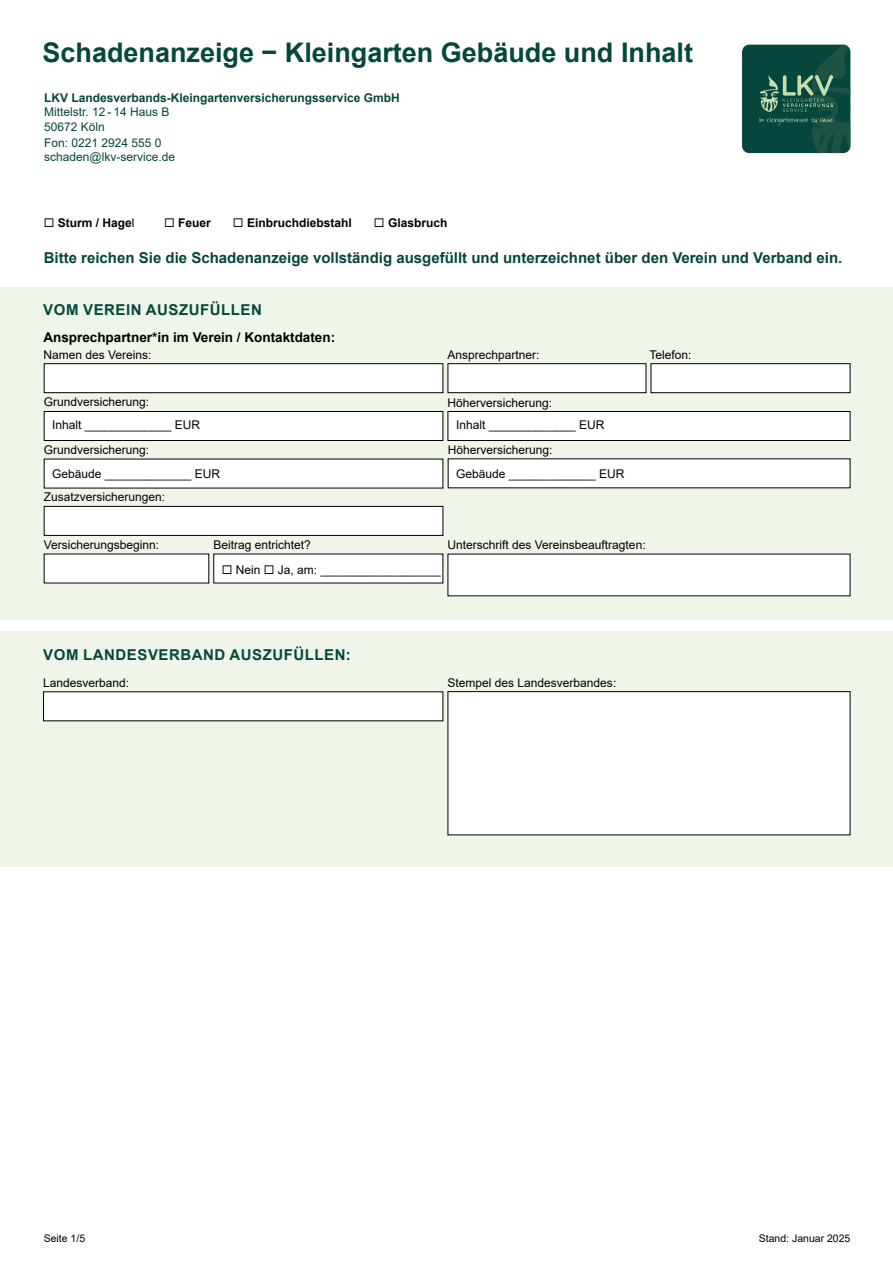
<style>
.page{position:relative;width:893px;height:1263px;background:#fff}
.page>*{position:absolute;margin:0;border:0;box-sizing:border-box;transform-origin:0 0}
.t1{font:700 27px "Arial";color:#05473c}
.t2{font:700 15px "Arial";color:#05473c}
.t3{font:700 15px "Arial";letter-spacing:.035em;color:#05473c}
.t4{font:700 13.5px "Arial";color:#000}
.t5{font:12px "Arial";color:#000}
.t6{font:12px/14.4px "Arial";color:#05473c}
.t7{font:700 12px "Arial";color:#05473c}
.t8{font:700 12px "Arial";color:#000}
.t9{font:10.5px "Arial";color:#000}
.s1{font-weight:400}
</style>
<div class="page">
<div style="left:742px;top:45px;width:108px;height:108px;background:#05473c;border-radius:7px"></div>
<svg style="left:759px;top:45px;width:91px;height:108px"></svg>
<div style="left:0;top:287px;width:893px;height:333px;background:#eff6e9"></div>
<div style="left:0;top:631px;width:893px;height:236px;background:#eff6e9"></div>
<div style="left:448px;top:364px;width:198px;height:29px;background:#fff"></div>
<div style="left:448px;top:363px;width:198px;height:30px;border:1px solid #000"></div>
<div style="left:44px;top:364px;width:399px;height:29px;background:#fff"></div>
<div style="left:44px;top:363px;width:399px;height:30px;border:1px solid #000"></div>
<div style="left:651px;top:364px;width:199px;height:29px;background:#fff"></div>
<div style="left:651px;top:363px;width:199px;height:30px;border:1px solid #000"></div>
<div style="left:448px;top:411px;width:402px;height:29px;background:#fff"></div>
<div style="left:448px;top:411px;width:402px;height:30px;border:1px solid #000"></div>
<div style="left:44px;top:411px;width:399px;height:29px;background:#fff"></div>
<div style="left:44px;top:411px;width:399px;height:30px;border:1px solid #000"></div>
<div style="left:44px;top:459px;width:399px;height:29px;background:#fff"></div>
<div style="left:214px;top:554px;width:229px;height:29px;background:#fff"></div>
<div style="left:448px;top:459px;width:402px;height:29px;background:#fff"></div>
<div style="left:44px;top:554px;width:165px;height:29px;background:#fff"></div>
<div style="left:44px;top:506px;width:399px;height:29px;background:#fff"></div>
<div style="left:44px;top:506px;width:399px;height:30px;border:1px solid #000"></div>
<div style="left:448px;top:554px;width:402px;height:42px;background:#fff"></div>
<div style="left:44px;top:692px;width:399px;height:29px;background:#fff"></div>
<div style="left:448px;top:692px;width:402px;height:143px;background:#fff"></div>
<div style="left:448px;top:691px;width:402px;height:144px;border:1px solid #000"></div>
<h1 class="t1" style="left:43px;top:34px;width:652px">Schadenanzeige − Kleingarten Gebäude und Inhalt</h1>
<p class="t7" style="left:44px;top:89px;width:357px">LKV Landesverbands-Kleingartenversicherungsservice GmbH</p>
<p class="t6" style="left:44px;top:105px;width:127px">Mittelstr. 12 - 14 Haus B<br>50672 Köln</p>
<p class="t6" style="left:44px;top:135px;width:132px">Fon: 0221 2924 555 0 schaden@lkv-service.de</p>
<p class="t8" style="left:44px;top:214px;width:92px">◻ Sturm / Hage<span class="s1">l</span></p>
<p class="t8" style="left:164px;top:214px;width:48px">◻ Feuer</p>
<p class="t8" style="left:233px;top:214px;width:120px">◻ Einbruchdiebstahl</p>
<p class="t8" style="left:374px;top:214px;width:75px">◻ Glasbruch</p>
<p class="t2" style="left:44px;top:247px;width:800px">Bitte reichen Sie die Schadenanzeige vollständig ausgefüllt und unterzeichnet über den Verein und Verband ein.</p>
<p class="t3" style="left:43px;top:299px;width:220px">VOM VEREIN AUSZUFÜLLEN</p>
<p class="t4" style="left:43px;top:328px;width:293px">Ansprechpartner*in im Verein / Kontaktdaten:</p>
<p class="t5" style="left:43px;top:346px;width:110px">Namen des Vereins:</p>
<p class="t5" style="left:448px;top:346px;width:94px">Ansprechpartner:</p>
<p class="t5" style="left:649px;top:346px;width:44px">Telefon:</p>
<p class="t5" style="left:44px;top:394px;width:107px">Grundversicherung:</p>
<p class="t5" style="left:448px;top:394px;width:106px">Höherversicherung:</p>
<p class="t5" style="left:52px;top:416px;width:150px">Inhalt _____________ EUR</p>
<p class="t5" style="left:456px;top:416px;width:150px">Inhalt _____________ EUR</p>
<p class="t5" style="left:44px;top:441px;width:107px">Grundversicherung:</p>
<p class="t5" style="left:44px;top:489px;width:123px">Zusatzversicherungen:</p>
<p class="t5" style="left:448px;top:441px;width:106px">Höherversicherung:</p>
<p class="t5" style="left:52px;top:465px;width:170px">Gebäude _____________ EUR</p>
<p class="t5" style="left:456px;top:465px;width:170px">Gebäude _____________ EUR</p>
<p class="t5" style="left:44px;top:537px;width:117px">Versicherungsbeginn:</p>
<p class="t5" style="left:213px;top:537px;width:99px">Beitrag entrichtet?</p>
<p class="t5" style="left:448px;top:536px;width:200px">Unterschrift des Vereinsbeauftragten:</p>
<p class="t5" style="left:222px;top:562px;width:220px">◻ Nein ◻ Ja, am: __________________</p>
<p class="t3" style="left:43px;top:644px;width:309px">VOM LANDESVERBAND AUSZUFÜLLEN:</p>
<p class="t5" style="left:43px;top:674px;width:88px">Landesverband:</p>
<p class="t5" style="left:448px;top:674px;width:170px">Stempel des Landesverbandes:</p>
<p class="t9" style="left:44px;top:1231px;width:43px">Seite 1/5</p>
<p class="t9" style="left:759px;top:1230px;width:93px">Stand: Januar 2025</p>
</div>
